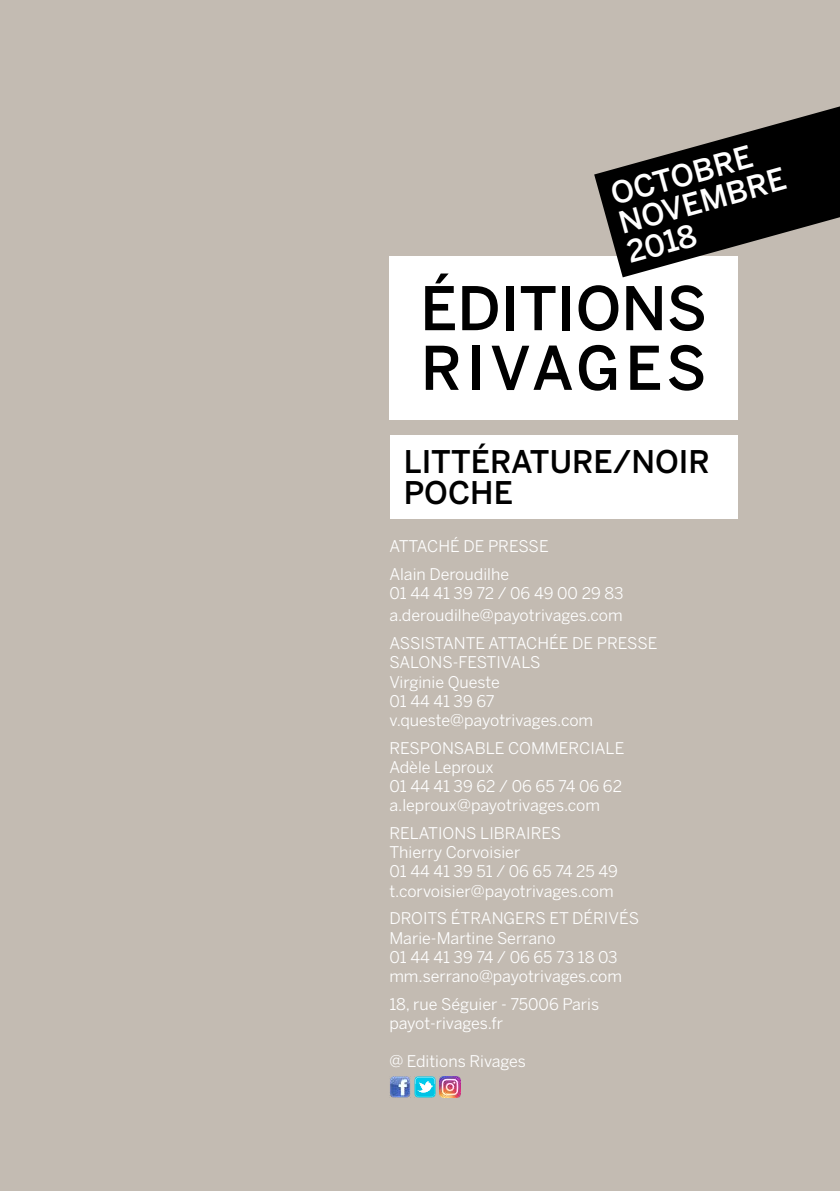
<style>
.page{position:relative;width:840px;height:1191px;background:#fff}
.page>*{position:absolute;margin:0;border:0;box-sizing:border-box;transform-origin:0 0}
.t1{font:500 59.6px/59.6px "Benton Sans";color:#000}
.t2{font:500 31px/31px "Benton Sans";color:#000}
.t3{font:500 30.2px/30.4px "Benton Sans";color:#fff}
.t4{font:16px/19.2px "Benton Sans";color:#fff}
</style>
<div class="page">
<div style="left:0;top:0;width:839px;height:1191px;background:#c3bbb2"></div>
<img style="left:389px;top:1076px;width:21px;height:21px">
<img style="left:414px;top:1076px;width:21px;height:21px">
<img style="left:439px;top:1076px;width:21px;height:21px">
<div style="left:389px;top:256px;width:348px;height:163px;background:#fff"></div>
<div style="left:389px;top:435px;width:348px;height:83px;background:#fff"></div>
<svg style="left:594px;top:106px;width:245px;height:171px;fill:#000"></svg>
<h3 class="t3" style="left:607px;top:179px;width:174px;rotate:-15deg">OCTOBRE<br>NOVEMBRE<br>2018</h3>
<h1 class="t1" style="left:420px;top:278px;width:288px">ÉDITIONS<br>RIVAGES</h1>
<h2 class="t2" style="left:403px;top:446px;width:307px">LITTÉRATURE/NOIR<br>POCHE</h2>
<p class="t4" style="left:389px;top:532px;width:161px;line-height:27.6px">ATTACHÉ DE PRESSE<br>Alain Deroudilhe</p>
<p class="t4" style="left:389px;top:582px;width:236px;line-height:22px">01 44 41 39 72 / 06 49 00 29 83 a.deroudilhe@payotrivages.com</p>
<p class="t4" style="left:389px;top:633px;width:269px">ASSISTANTE ATTACHÉE DE PRESSE<br>SALONS-FESTIVALS<br>Virginie Queste<br>01 44 41 39 67 v.queste@payotrivages.com</p>
<p class="t4" style="left:389px;top:738px;width:236px">RESPONSABLE COMMERCIALE<br>Adèle Leproux<br>01 44 41 39 62 / 06 65 74 06 62 a.leproux@payotrivages.com</p>
<p class="t4" style="left:389px;top:823px;width:230px">RELATIONS LIBRAIRES<br>Thierry Corvoisier<br>01 44 41 39 51 / 06 65 74 25 49 t.corvoisier@payotrivages.com</p>
<p class="t4" style="left:389px;top:908px;width:251px">DROITS ÉTRANGERS ET DÉRIVÉS<br>Marie-Martine Serrano<br>01 44 41 39 74 / 06 65 73 18 03 mm.serrano@payotrivages.com</p>
<p class="t4" style="left:389px;top:994px;width:211px">18, rue Séguier - 75006 Paris payot-rivages.fr</p>
<p class="t4" style="left:389px;top:1051px;width:138px">@ Editions Rivages</p>
</div>
